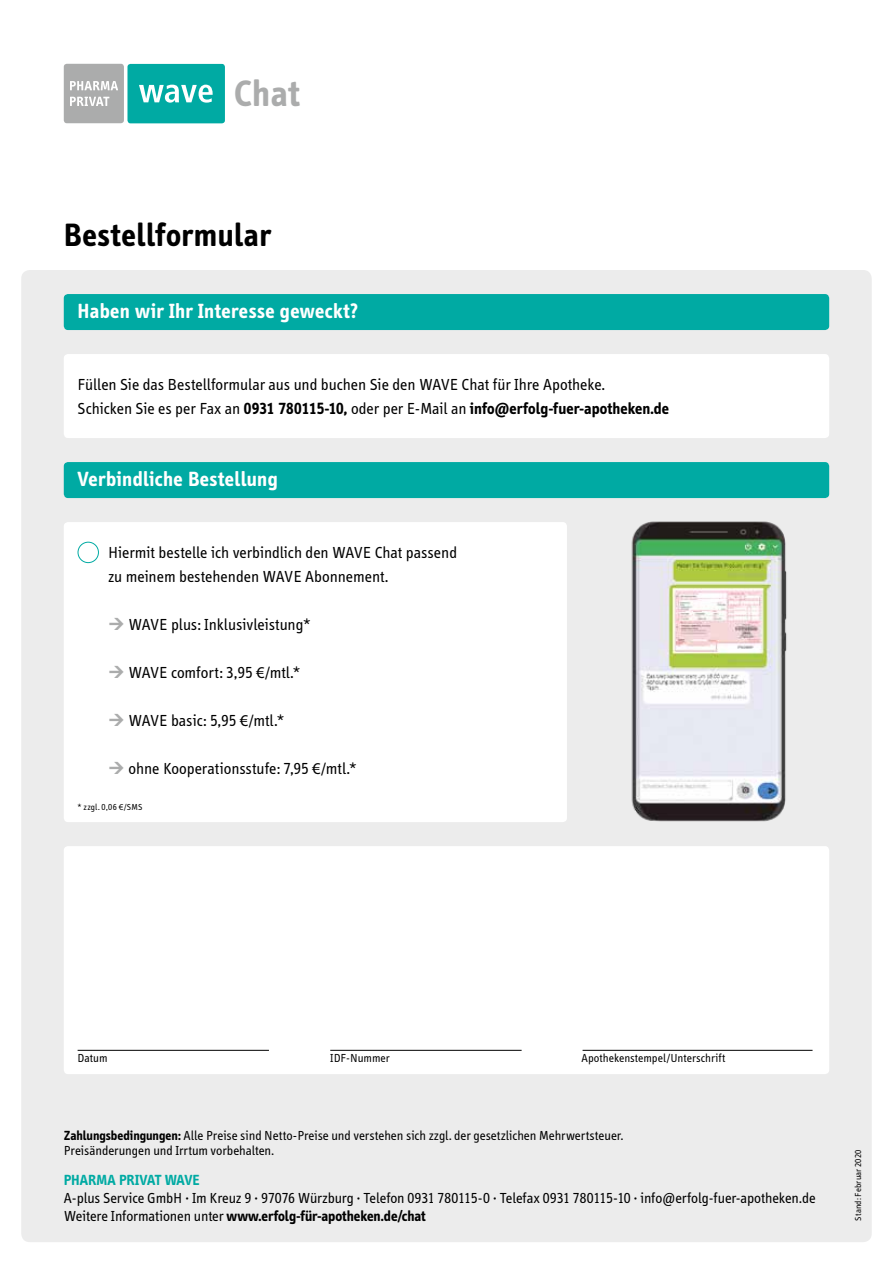
<style>
.page{position:relative;width:893px;height:1263px;background:#fff}
.page>*{position:absolute;margin:0;border:0;box-sizing:border-box;transform-origin:0 0}
.t1{font:700 37.5px "Info";color:#abacac}
.t2{font:700 33px "Info";letter-spacing:.02em;color:#000}
.t3{font:700 21px "Info";letter-spacing:.025em;color:#fff}
.t4{font:16.5px/24px "Info";letter-spacing:.005em;color:#000}
.t5{font:15px/18px "Info";color:#000}
.t6{font:700 15px "Info";letter-spacing:.01em;color:#00aaa3}
.t7{font:13.5px/15px "Info";letter-spacing:.005em;color:#000}
.t8{font:12px "Info";letter-spacing:.005em;color:#000}
.t9{font:9px "Info";letter-spacing:.025em;color:#000}
.s1{font-weight:700}
.s2{font-family:"Myriad Pro"}
</style>
<div class="page">
<div style="left:21px;top:270px;width:851px;height:972px;background:#ececec;border-radius:9px"></div>
<div style="left:64px;top:354px;width:765px;height:84px;background:#fff;border-radius:4px"></div>
<div style="left:64px;top:522px;width:503px;height:300px;background:#fff;border-radius:4px"></div>
<div style="left:64px;top:462px;width:765px;height:36px;background:#00aaa3;border-radius:4px"></div>
<div style="left:64px;top:294px;width:765px;height:36px;background:#00aaa3;border-radius:4px"></div>
<div style="left:64px;top:846px;width:765px;height:228px;background:#fff;border-radius:4px"></div>
<hr style="left:583px;top:1050px;width:229px;height:1px;background:#000">
<hr style="left:330px;top:1050px;width:192px;height:1px;background:#000">
<hr style="left:78px;top:1050px;width:191px;height:1px;background:#000">
<img style="left:631px;top:521px;width:156px;height:301px">
<div style="left:78px;top:542px;width:21px;height:21px;border:1px solid #00aaa3;border-radius:50%"></div>
<div style="left:64px;top:64px;width:60px;height:59px;background:#abacac;border-radius:3px"></div>
<svg style="left:70px;top:81px;width:48px;height:25px"></svg>
<div style="left:127px;top:64px;width:98px;height:59px;background:#00aaa3;border-radius:3px"></div>
<svg style="left:139px;top:85px;width:74px;height:18px"></svg>
<h1 class="t1" style="left:235px;top:72px;width:67px">Chat</h1>
<h2 class="t2" style="left:64px;top:216px;width:208px">Bestellformular</h2>
<p class="t3" style="left:78px;top:299px;width:282px">Haben wir Ihr Interesse geweckt?</p>
<p class="t4" style="left:78px;top:373px;width:593px">Füllen Sie das Bestellformular aus und buchen Sie den WAVE Chat für Ihre Apotheke.<br>Schicken Sie es per Fax an <span class="s1">0931 780115-10,</span> oder per E-Mail an <span class="s1">info@erfolg-fuer-apotheken.de</span></p>
<p class="t3" style="left:78px;top:467px;width:201px">Verbindliche Bestellung</p>
<p class="t4" style="left:108px;top:541px;width:350px">Hiermit bestelle ich verbindlich den WAVE Chat passend zu meinem bestehenden WAVE Abonnement.</p>
<p class="t4" style="left:129px;top:613px;width:184px">WAVE plus: Inklusivleistung*</p>
<p class="t4" style="left:129px;top:661px;width:173px">WAVE comfort: 3,95 <span class="s2">€</span>/mtl.*</p>
<p class="t4" style="left:129px;top:709px;width:157px">WAVE basic: 5,95 <span class="s2">€</span>/mtl.*</p>
<p class="t4" style="left:128px;top:757px;width:230px">ohne Kooperationsstufe: 7,95 <span class="s2">€</span>/mtl.*</p>
<p class="t9" style="left:78px;top:802px;width:66px">* zzgl. 0,06 <span class="s2">€</span>/SMS</p>
<p class="t8" style="left:78px;top:1051px;width:31px">Datum</p>
<p class="t8" style="left:330px;top:1051px;width:61px">IDF-Nummer</p>
<p class="t8" style="left:581px;top:1051px;width:145px">Apothekenstempel/Unterschrift</p>
<p class="t7" style="left:64px;top:1128px;width:561px"><span class="s1">Zahlungsbedingungen:</span> Alle Preise sind Netto-Preise und verstehen sich zzgl. der gesetzlichen Mehrwertsteuer.<br>Preisänderungen und Irrtum vorbehalten.</p>
<p class="t6" style="left:64px;top:1171px;width:137px">PHARMA PRIVAT WAVE</p>
<p class="t5" style="left:64px;top:1189px;width:753px">A-plus Service GmbH · Im Kreuz 9 · 97076 Würzburg · Telefon 0931 780115-0 · Telefax 0931 780115-10 · info@erfolg-fuer-apotheken.de<br>Weitere Informationen unter <span class="s1">www.erfolg-für-apotheken.de/chat</span></p>
<p class="t9" style="left:853px;top:1220px;width:72px;rotate:-90deg">Stand: Februar 2020</p>
</div>
